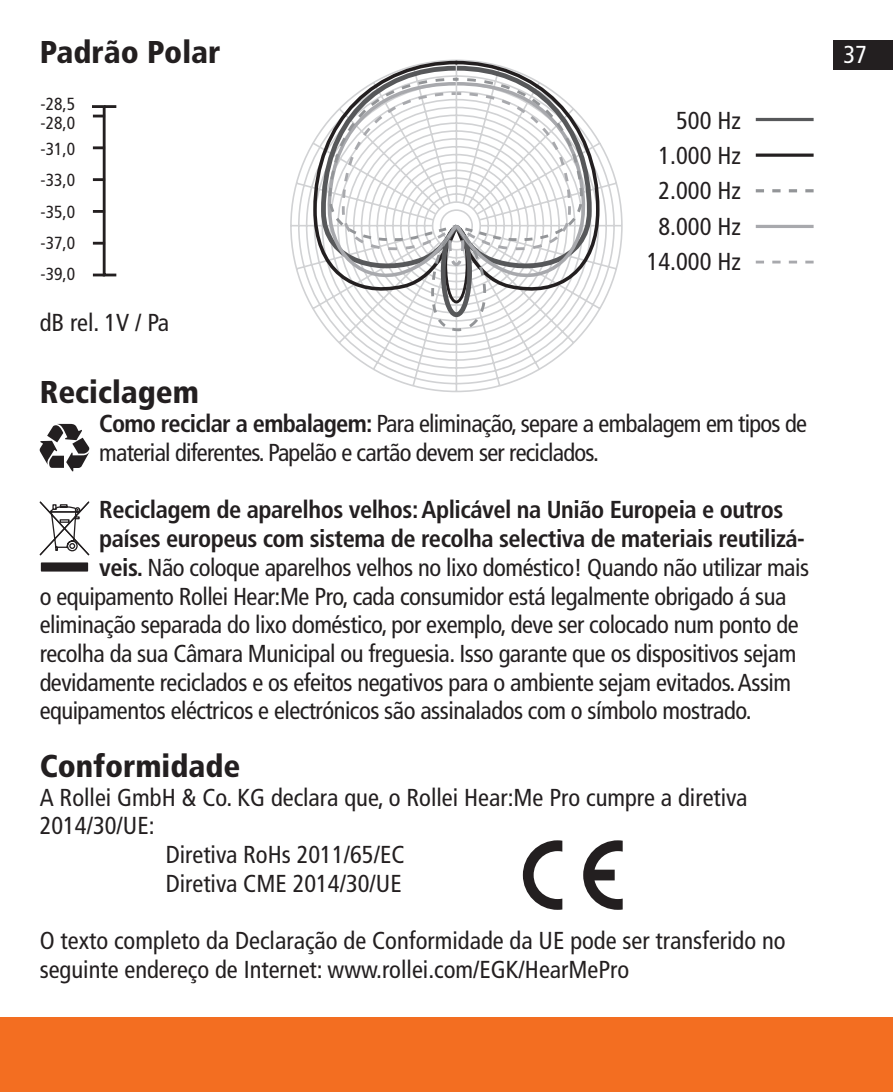
<style>
.page{position:relative;width:893px;height:1092px;background:#fff}
.page>*{position:absolute;margin:0;border:0;box-sizing:border-box;transform-origin:0 0}
.t1{font:900 condensed 31.5px "Frutiger LT";color:#231f20}
.t2{font:condensed 24.5px/28.7px "Frutiger LT";letter-spacing:-.02em;color:#231f20}
.t3{font:condensed 24.5px/28.7px "Frutiger LT";color:#231f20}
.t4{font:700 condensed 24.5px/28.7px "Frutiger LT";letter-spacing:-.02em;color:#231f20}
.t5{font:condensed 24.5px "Frutiger LT";color:#fff}
.t6{font:condensed 17.5px "Frutiger LT";color:#231f20}
.s1{font-weight:700}
.s2{font-weight:400}
</style>
<div class="page">
<div style="left:833px;top:40px;width:60px;height:29px;background:#231f20"></div>
<svg style="left:290px;top:144px;width:333px;height:249px"></svg>
<svg style="left:311px;top:59px;width:290px;height:243px"></svg>
<svg style="left:323px;top:63px;width:267px;height:256px"></svg>
<svg style="left:327px;top:76px;width:257px;height:255px"></svg>
<svg style="left:756px;top:261px;width:58px;height:2px"></svg>
<svg style="left:756px;top:189px;width:58px;height:3px"></svg>
<hr style="left:756px;top:225px;width:58px;height:3px;background:#a8a9ad">
<hr style="left:756px;top:118px;width:58px;height:3px;background:#57585a">
<svg style="left:756px;top:153px;width:58px;height:4px"></svg>
<svg style="left:92px;top:105px;width:25px;height:172px"></svg>
<div style="left:42px;top:563px;width:45px;height:8px;background:#231f20"></div>
<div style="left:41px;top:562px;width:47px;height:9px;border:1px solid #231f20"></div>
<svg style="left:39px;top:501px;width:51px;height:55px"></svg>
<svg style="left:40px;top:424px;width:49px;height:47px"></svg>
<svg style="left:523px;top:840px;width:39px;height:69px"></svg>
<svg style="left:583px;top:840px;width:40px;height:69px"></svg>
<div style="left:0;top:1017px;width:893px;height:74px;background:#f36e21"></div>
<p class="t1" style="left:40px;top:33px;width:182px">Padrão Polar</p>
<p class="t5" style="left:843px;top:40px;width:25px">37</p>
<p class="t6" style="left:41px;top:94px;width:36px">-28,5</p>
<p class="t6" style="left:41px;top:113px;width:36px">-28,0</p>
<p class="t6" style="left:41px;top:139px;width:36px">-31,0</p>
<p class="t6" style="left:41px;top:170px;width:36px">-33,0</p>
<p class="t6" style="left:41px;top:201px;width:36px">-35,0</p>
<p class="t6" style="left:41px;top:233px;width:36px">-37,0</p>
<p class="t6" style="left:41px;top:264px;width:36px">-39,0</p>
<p class="t2" style="left:40px;top:308px;width:131px">dB rel. 1V / Pa</p>
<p class="t2" style="left:676px;top:106px;width:66px">500 Hz</p>
<p class="t2" style="left:658px;top:141px;width:84px">1.000 Hz</p>
<p class="t2" style="left:658px;top:176px;width:84px">2.000 Hz</p>
<p class="t2" style="left:658px;top:212px;width:84px">8.000 Hz</p>
<p class="t2" style="left:647px;top:247px;width:96px">14.000 Hz</p>
<p class="t1" style="left:40px;top:373px;width:161px">Reciclagem</p>
<p class="t2" style="left:99px;top:409px;width:709px"><span class="s1">Como reciclar a embalagem:</span> Para eliminação, separe a embalagem em tipos de material diferentes. Papelão e cartão devem ser reciclados.</p>
<p class="t4" style="left:99px;top:495px;width:711px">Reciclagem de aparelhos velhos: Aplicável na União Europeia e outros países europeus com sistema de recolha selectiva de materiais reutilizá&shy;veis. <span class="s2">Não coloque aparelhos velhos no lixo doméstico! Quando não utilizar mais</span></p>
<p class="t2" style="left:40px;top:581px;width:760px">o equipamento Rollei Hear:Me Pro, cada consumidor está legalmente obrigado á sua eliminação separada do lixo doméstico, por exemplo, deve ser colocado num ponto de recolha da sua Câmara Municipal ou freguesia. Isso garante que os dispositivos sejam devidamente reciclados e os efeitos negativos para o ambiente sejam evitados. Assim equipamentos eléctricos e electrónicos são assinalados com o símbolo mostrado.</p>
<p class="t1" style="left:40px;top:746px;width:202px">Conformidade</p>
<p class="t3" style="left:40px;top:782px;width:709px">A Rollei GmbH &amp; Co. KG declara que, o Rollei Hear:Me Pro cumpre a diretiva<br>2014/30/UE:</p>
<p class="t3" style="left:166px;top:840px;width:240px">Diretiva RoHs 2011/65/EC</p>
<p class="t3" style="left:166px;top:868px;width:238px">Diretiva CME 2014/30/UE</p>
<p class="t3" style="left:40px;top:926px;width:748px">O texto completo da Declaração de Conformidade da UE pode ser transferido no seguinte endereço de Internet: www.rollei.com/EGK/HearMePro</p>
</div>
